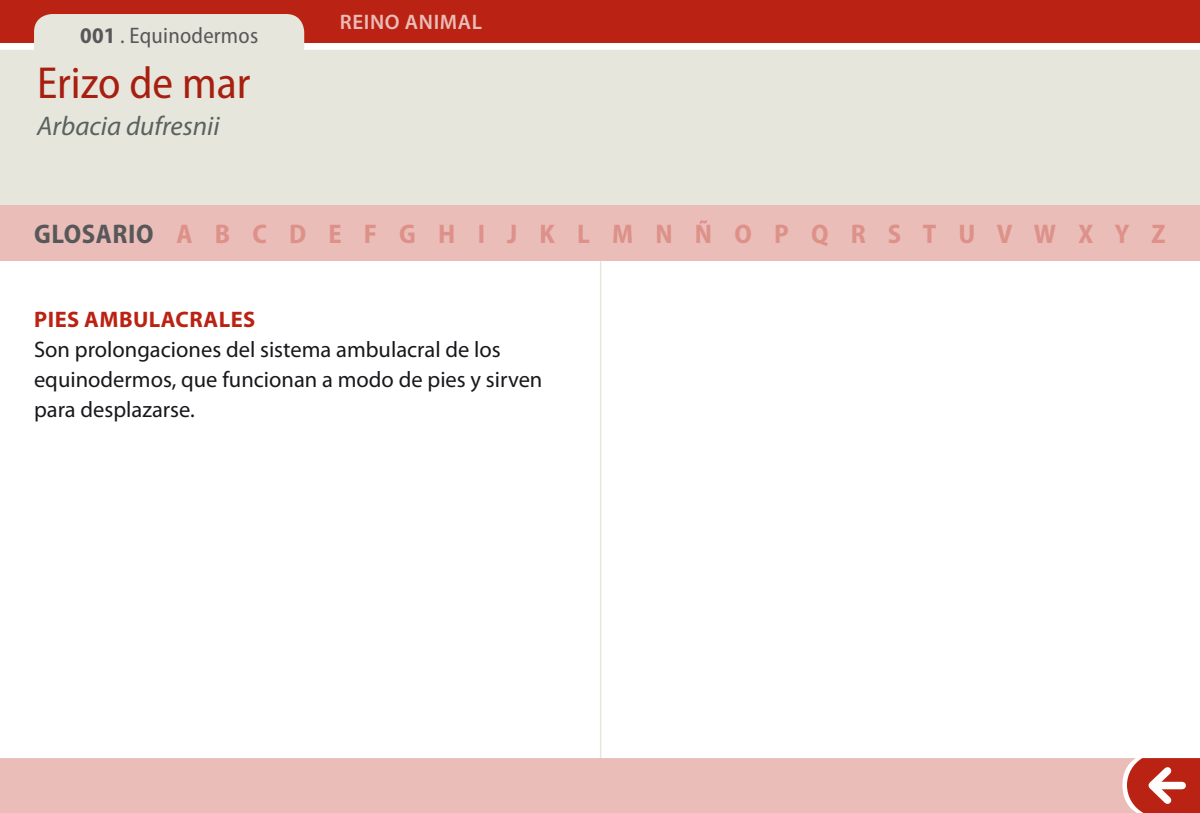
<style>
.page{position:relative;width:1200px;height:813px;background:#fff}
.page>*{position:absolute;margin:0;border:0;box-sizing:border-box;transform-origin:0 0}
.t1{font:semi-condensed 45px "Myriad Pro";color:#ba2313}
.t2{font:700 semi-condensed 27px "Myriad Pro";letter-spacing:.02em;color:#dd9189}
.t3{font:italic 27px "Myriad Pro";color:#646c6e}
.t4{font:22.5px/30px "Myriad Pro";color:#1a171c}
.t5{font:semi-condensed 22.5px "Myriad Pro";letter-spacing:.01em;color:#58585a}
.t6{font:700 22.5px "Myriad Pro";letter-spacing:.02em;color:#ba2313}
.t7{font:600 21px "Myriad Pro";letter-spacing:.03em;color:#eabdb8}
.s1{font-weight:700}
.s2{color:#58585a}
</style>
<div class="page">
<div style="left:0;top:0;width:1199px;height:43px;background:#ba2313"></div>
<svg style="left:0;top:14px;width:1199px;height:192px;fill:#e6e6dc"></svg>
<div style="left:0;top:206px;width:1199px;height:55px;background:#eabdb8"></div>
<hr style="left:599px;top:261px;width:2px;height:499px;background:#e6e6dc">
<div style="left:0;top:757px;width:1126px;height:55px;background:#eabdb8"></div>
<svg style="left:1126px;top:758px;width:73px;height:54px"></svg>
<hr style="left:1195px;top:762px;width:4px;height:47px;background:#ba2313">
<p class="t5" style="left:80px;top:21px;width:179px"><span class="s1">001</span> . Equinodermos</p>
<h1 class="t1" style="left:37px;top:56px;width:215px">Erizo de mar</h1>
<p class="t3" style="left:37px;top:109px;width:184px">Arbacia dufresnii</p>
<p class="t7" style="left:340px;top:9px;width:144px">REINO ANIMAL</p>
<p class="t2" style="left:34px;top:216px;width:1132px"><span class="s2">GLOSARIO</span> A B C D E F G H I J K L M N Ñ O P Q R S T U V W X Y Z</p>
<p class="t6" style="left:34px;top:304px;width:222px">PIES AMBULACRALES</p>
<p class="t4" style="left:34px;top:333px;width:510px">Son prolongaciones del sistema ambulacral de los equinodermos, que funcionan a modo de pies y sirven para desplazarse.</p>
</div>
